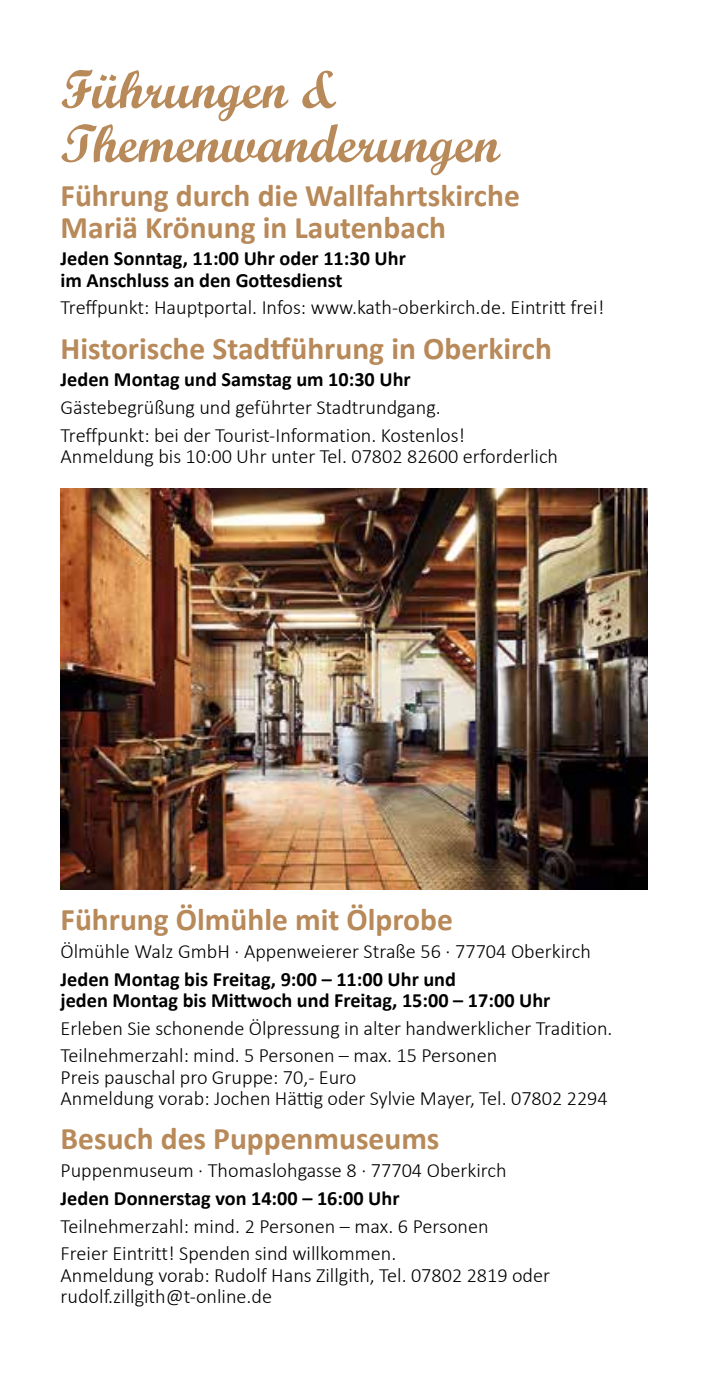
<style>
.page{position:relative;width:708px;height:1378px;background:#fff}
.page>*{position:absolute;margin:0;border:0;box-sizing:border-box;transform-origin:0 0}
.t1{font:54px/54px "Script MT Bold";color:#b88959}
.t2{font:700 31.5px/31.5px "Calibri";color:#b88959}
.t3{font:300 20.25px/27.7px "Calibri";color:#000}
.t4{font:700 20.25px/21.4px "Calibri";color:#000}
</style>
<div class="page">
<img style="left:61px;top:488px;width:586px;height:402px">
<h1 class="t1" style="left:61px;top:62px;width:441px">Führungen &amp;<br>Themenwanderungen</h1>
<h2 class="t2" style="left:61px;top:179px;width:461px">Führung durch die Wallfahrtskirche<br>Mariä Krönung in Lautenbach</h2>
<p class="t4" style="left:61px;top:248px;width:347px">Jeden Sonntag, 11:00 Uhr oder 11:30 Uhr im Anschluss an den Gottesdienst</p>
<p class="t3" style="left:61px;top:294px;width:545px">Treffpunkt: Hauptportal. Infos: www.kath-oberkirch.de. Eintritt frei!</p>
<h2 class="t2" style="left:61px;top:332px;width:493px">Historische Stadtführung in Oberkirch</h2>
<p class="t4" style="left:61px;top:369px;width:352px">Jeden Montag und Samstag um 10:30 Uhr</p>
<p class="t3" style="left:61px;top:393px;width:406px">Gästebegrüßung und geführter Stadtrundgang.<br>Treffpunkt: bei der Tourist-Information. Kostenlos!</p>
<p class="t3" style="left:61px;top:443px;width:499px">Anmeldung bis 10:00 Uhr unter Tel. 07802 82600 erforderlich</p>
<h2 class="t2" style="left:61px;top:903px;width:394px">Führung Ölmühle mit Ölprobe</h2>
<p class="t3" style="left:61px;top:937px;width:532px">Ölmühle Walz GmbH · Appenweierer Straße 56 · 77704 Oberkirch</p>
<p class="t4" style="left:61px;top:968px;width:491px">Jeden Montag bis Freitag, 9:00 – 11:00 Uhr und<br>jeden Montag bis Mittwoch und Freitag, 15:00 – 17:00 Uhr</p>
<p class="t3" style="left:61px;top:1014px;width:553px">Erleben Sie schonende Ölpressung in alter handwerklicher Tradition.<br>Teilnehmerzahl: mind. 5 Personen – max. 15 Personen</p>
<p class="t3" style="left:61px;top:1066px;width:549px;line-height:21.4px">Preis pauschal pro Gruppe: 70,- Euro<br>Anmeldung vorab: Jochen Hättig oder Sylvie Mayer, Tel. 07802 2294</p>
<h2 class="t2" style="left:61px;top:1123px;width:380px">Besuch des Puppenmuseums</h2>
<p class="t3" style="left:61px;top:1156px;width:448px">Puppenmuseum · Thomaslohgasse 8 · 77704 Oberkirch</p>
<p class="t4" style="left:61px;top:1187px;width:340px">Jeden Donnerstag von 14:00 – 16:00 Uhr</p>
<p class="t3" style="left:61px;top:1212px;width:430px">Teilnehmerzahl: mind. 2 Personen – max. 6 Personen<br>Freier Eintritt! Spenden sind willkommen.</p>
<p class="t3" style="left:61px;top:1264px;width:491px;line-height:21.4px">Anmeldung vorab: Rudolf Hans Zillgith, Tel. 07802 2819 oder rudolf.zillgith@t-online.de</p>
</div>
